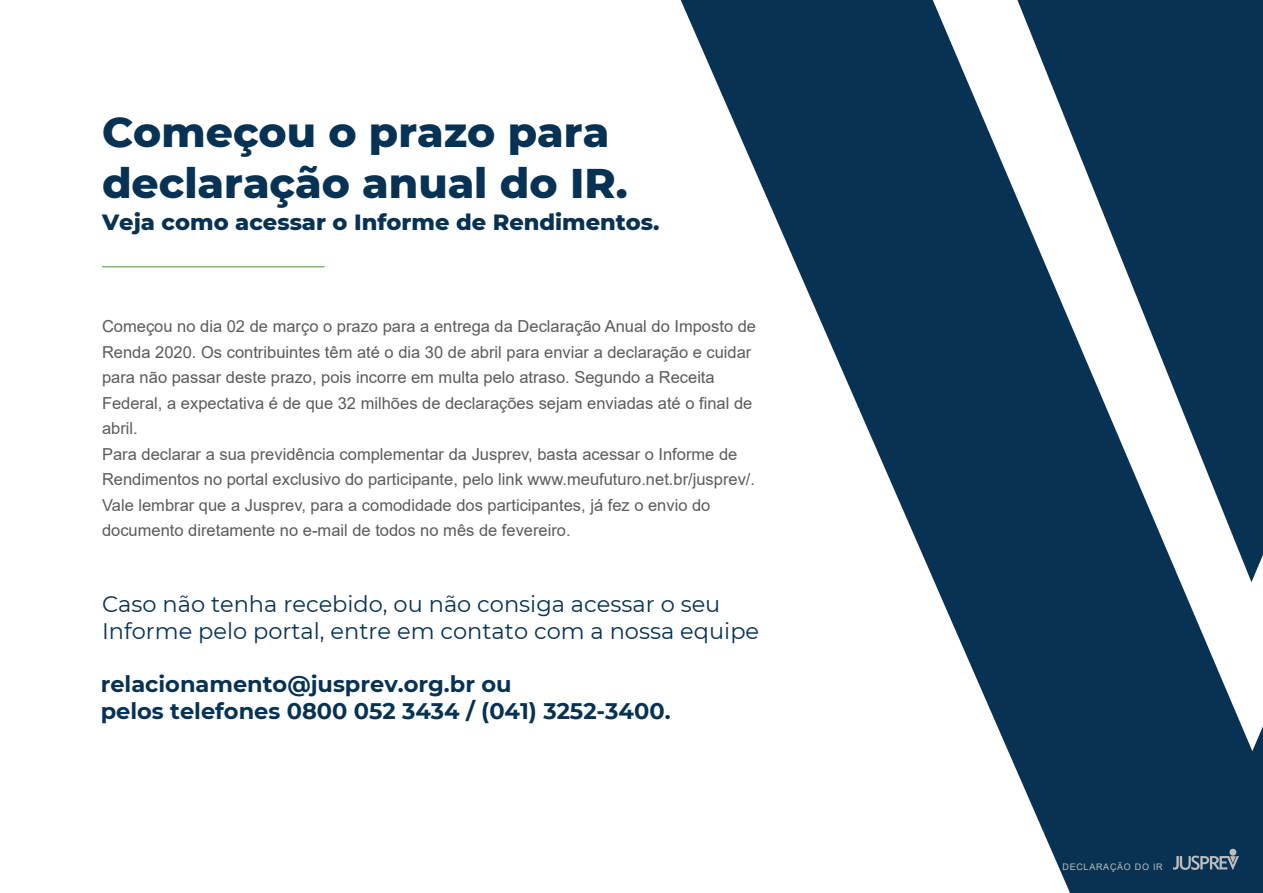
<style>
.page{position:relative;width:1263px;height:893px;background:#fff}
.page>*{position:absolute;margin:0;border:0;box-sizing:border-box;transform-origin:0 0}
.t1{font:800 42.3px/50.8px "Montserrat";color:#073253}
.t2{font:22.5px/26.8px "Montserrat";color:#073253}
.t3{font:700 22.5px/26.8px "Montserrat";color:#073253}
.t4{font:800 22.5px "Montserrat";color:#073253}
.t5{font:16.5px/25.5px "Arial";color:#5b5b5b}
.t6{font:9px "Arial";letter-spacing:.08em;color:#bdbdbd}
</style>
<div class="page">
<svg style="left:681px;top:0;width:582px;height:893px"></svg>
<svg style="left:1017px;top:0;width:246px;height:582px;fill:#073253"></svg>
<hr style="left:102px;top:266px;width:223px;height:1px;background:#82b86f">
<div style="left:1229px;top:849px;width:7px;height:7px;background:#bdbdbd;border-radius:50%"></div>
<svg style="left:1173px;top:856px;width:66px;height:14px"></svg>
<h1 class="t1" style="left:102px;top:104px;width:527px">Começou o prazo para declaração anual do IR.</h1>
<h2 class="t4" style="left:102px;top:206px;width:559px">Veja como acessar o Informe de Rendimentos.</h2>
<p class="t5" style="left:102px;top:313px;width:655px">Começou no dia 02 de março o prazo para a entrega da Declaração Anual do Imposto de Renda 2020. Os contribuintes têm até o dia 30 de abril para enviar a declaração e cuidar para não passar deste prazo, pois incorre em multa pelo atraso. Segundo a Receita Federal, a expectativa é de que 32 milhões de declarações sejam enviadas até o final de abril.<br>Para declarar a sua previdência complementar da Jusprev, basta acessar o Informe de Rendimentos no portal exclusivo do participante, pelo link www.meufuturo.net.br/jusprev/.<br>Vale lembrar que a Jusprev, para a comodidade dos participantes, já fez o envio do documento diretamente no e-mail de todos no mês de fevereiro.</p>
<h2 class="t2" style="left:102px;top:590px;width:659px">Caso não tenha recebido, ou não consiga acessar o seu<br>Informe pelo portal, entre em contato com a nossa equipe</h2>
<h2 class="t3" style="left:101px;top:669px;width:571px">relacionamento@jusprev.org.br ou<br>pelos telefones 0800 052 3434 / (041) 3252-3400.</h2>
<p class="t6" style="left:1062px;top:861px;width:102px">DECLARAÇÃO DO IR</p>
</div>
